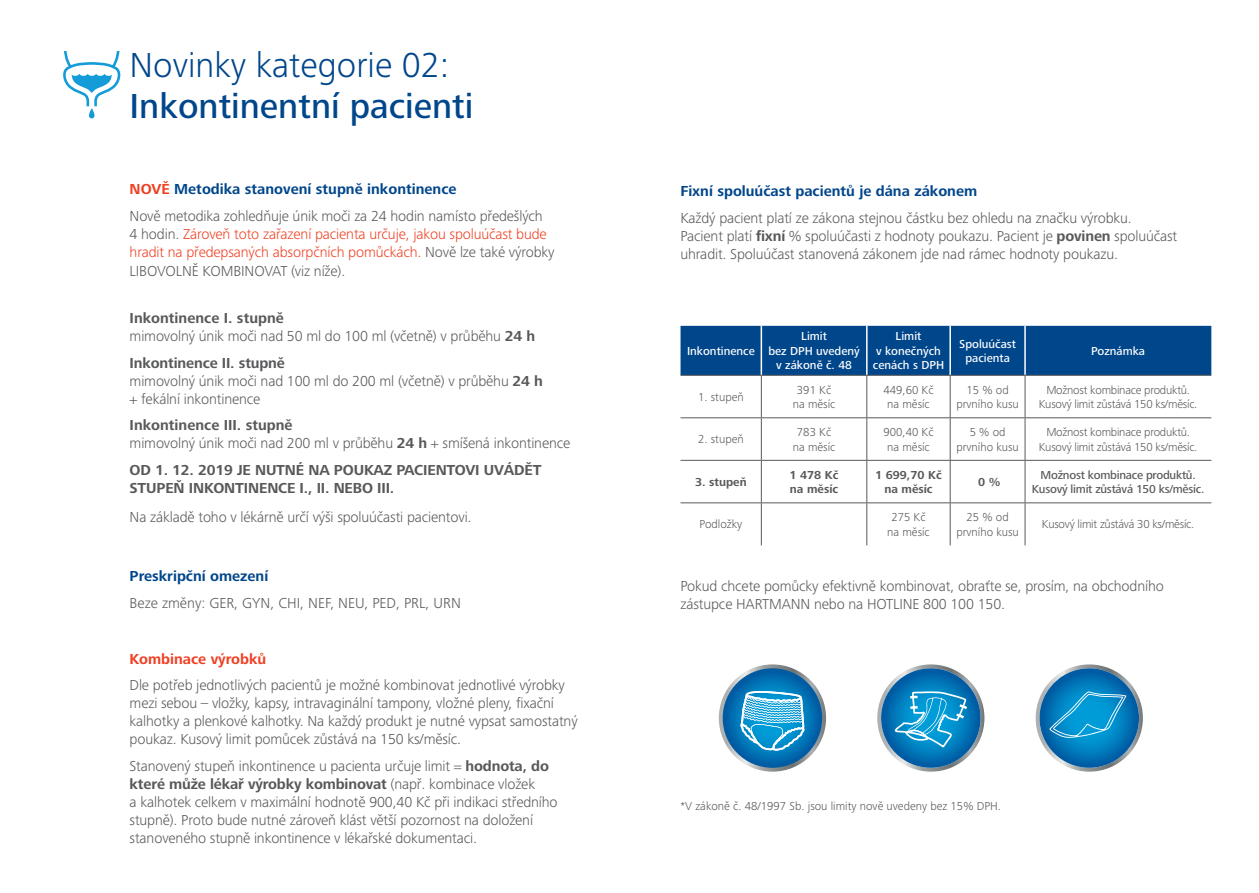
<style>
.page{position:relative;width:1259px;height:893px;background:#fff}
.page>*{position:absolute;margin:0;border:0;box-sizing:border-box;transform-origin:0 0}
.t1{font:500 36px "Frutiger Next LTW1 G";color:#00468b}
.t2{font:300 36px "Frutiger Next LTW1 G";color:#00468b}
.t3{font:300 15px/18px "Frutiger Next LTW1 G";letter-spacing:-.01em;color:#58595b}
.t4{font:300 15px/18.5px "Frutiger Next LTW1 G";letter-spacing:-.01em;color:#ef4023}
.t5{font:700 15px/18px "Frutiger Next LTW1 G";letter-spacing:-.01em;color:#58595b}
.t6{font:700 15px "Frutiger Next LTW1 G";color:#00468b}
.t7{font:700 15px "Frutiger Next LTW1 G";color:#ef4023}
.t8{font:300 12px/14.4px "Frutiger Next LTW1 G";color:#58595b;text-align:center}
.t9{font:300 12px/14.4px "Frutiger Next LTW1 G";letter-spacing:-.02em;color:#58595b;text-align:center}
.t10{font:500 12px/14.4px "Frutiger Next LTW1 G";color:#fff;text-align:center}
.t11{font:500 12px/14.4px "Frutiger Next LTW1 G";letter-spacing:-.02em;color:#58595b;text-align:center}
.t12{font:700 12px/14.4px "Frutiger Next LTW1 G";color:#58595b}
.s1{font-weight:700;color:#ef4023}
.s2{font-weight:700;color:#00468b}
.s3{color:#58595b}
.s4{font-weight:700}
</style>
<div class="page">
<div style="left:680px;top:326px;width:531px;height:49px;background:#00468b"></div>
<hr style="left:760px;top:326px;width:2px;height:49px;background:#fff">
<hr style="left:866px;top:326px;width:1px;height:49px;background:#fff">
<hr style="left:949px;top:326px;width:2px;height:49px;background:#fff">
<hr style="left:1024px;top:326px;width:1px;height:49px;background:#fff">
<hr style="left:680px;top:375px;width:81px;height:1px;background:#58595b">
<hr style="left:680px;top:417px;width:81px;height:1px;background:#58595b">
<hr style="left:680px;top:460px;width:81px;height:1px;background:#58595b">
<hr style="left:761px;top:376px;width:1px;height:41px;background:#58595b">
<hr style="left:866px;top:376px;width:1px;height:41px;background:#58595b">
<hr style="left:761px;top:418px;width:1px;height:42px;background:#58595b">
<hr style="left:866px;top:418px;width:1px;height:42px;background:#58595b">
<hr style="left:761px;top:461px;width:1px;height:41px;background:#58595b">
<hr style="left:866px;top:461px;width:1px;height:41px;background:#58595b">
<hr style="left:761px;top:375px;width:264px;height:1px;background:#58595b">
<hr style="left:950px;top:376px;width:1px;height:41px;background:#58595b">
<hr style="left:950px;top:418px;width:1px;height:42px;background:#58595b">
<hr style="left:950px;top:461px;width:1px;height:41px;background:#58595b">
<hr style="left:761px;top:417px;width:264px;height:1px;background:#58595b">
<hr style="left:761px;top:460px;width:264px;height:1px;background:#58595b">
<hr style="left:1024px;top:376px;width:1px;height:41px;background:#58595b">
<hr style="left:1024px;top:418px;width:1px;height:42px;background:#58595b">
<hr style="left:1024px;top:461px;width:1px;height:41px;background:#58595b">
<hr style="left:1025px;top:375px;width:186px;height:1px;background:#58595b">
<hr style="left:1025px;top:417px;width:186px;height:1px;background:#58595b">
<hr style="left:1025px;top:460px;width:186px;height:1px;background:#58595b">
<hr style="left:680px;top:502px;width:81px;height:1px;background:#58595b">
<hr style="left:761px;top:503px;width:1px;height:42px;background:#58595b">
<hr style="left:866px;top:503px;width:1px;height:42px;background:#58595b">
<hr style="left:761px;top:502px;width:264px;height:1px;background:#58595b">
<hr style="left:950px;top:503px;width:1px;height:42px;background:#58595b">
<hr style="left:1024px;top:503px;width:1px;height:42px;background:#58595b">
<hr style="left:1025px;top:502px;width:186px;height:1px;background:#58595b">
<svg style="left:719px;top:664px;width:107px;height:107px"></svg>
<img style="left:722px;top:668px;width:100px;height:100px">
<svg style="left:740px;top:691px;width:64px;height:60px;background:#52b1db"></svg>
<svg style="left:877px;top:664px;width:107px;height:107px"></svg>
<svg style="left:1035px;top:664px;width:108px;height:107px"></svg>
<svg style="left:63px;top:51px;width:58px;height:56px"></svg>
<svg style="left:89px;top:108px;width:6px;height:10px"></svg>
<h1 class="t2" style="left:130px;top:47px;width:321px">Novinky kategorie 02:</h1>
<h1 class="t1" style="left:130px;top:89px;width:345px">Inkontinentní pacienti</h1>
<p class="t3" style="left:130px;top:177px;width:415px;line-height:26.5px"><span class="s1">NOVĚ</span> <span class="s2">Metodika stanovení stupně inkontinence<br></span>Nově metodika zohledňuje únik moči za 24 hodin namísto předešlých</p>
<p class="t4" style="left:130px;top:225px;width:426px"><span class="s3">4 hodin.</span> Zároveň toto zařazení pacienta určuje, jakou spoluúčast bude hradit na předepsaných absorpčních pomůckách. <span class="s3">Nově lze také výrobky<br>LIBOVOLNĚ KOMBINOVAT (viz níže).</span></p>
<p class="t3" style="left:130px;top:310px;width:407px"><span class="s4">Inkontinence I. stupně<br></span>mimovolný únik moči nad 50 ml do 100 ml (včetně) v průběhu <span class="s4">24 h</span></p>
<p class="t3" style="left:130px;top:354px;width:415px"><span class="s4">Inkontinence II. stupně<br></span>mimovolný únik moči nad 100 ml do 200 ml (včetně) v průběhu <span class="s4">24 h </span>+ fekální inkontinence</p>
<p class="t3" style="left:130px;top:417px;width:442px"><span class="s4">Inkontinence III. stupně<br></span>mimovolný únik moči nad 200 ml v průběhu <span class="s4">24 h</span> + smíšená inkontinence</p>
<p class="t5" style="left:130px;top:461px;width:413px">OD 1. 12. 2019 JE NUTNÉ NA POUKAZ PACIENTOVI UVÁDĚT<br>STUPEŇ INKONTINENCE I., II. NEBO III.</p>
<p class="t3" style="left:130px;top:509px;width:343px">Na základě toho v lékárně určí výši spoluúčasti pacientovi.</p>
<p class="t6" style="left:130px;top:569px;width:140px">Preskripční omezení</p>
<p class="t3" style="left:130px;top:594px;width:333px">Beze změny: GER, GYN, CHI, NEF, NEU, PED, PRL, URN</p>
<p class="t7" style="left:130px;top:651px;width:138px">Kombinace výrobků</p>
<p class="t3" style="left:130px;top:677px;width:449px">Dle potřeb jednotlivých pacientů je možné kombinovat jednotlivé výrobky mezi sebou – vložky, kapsy, intravaginální tampony, vložné pleny, fixační kalhotky a plenkové kalhotky. Na každý produkt je nutné vypsat samostatný poukaz. Kusový limit pomůcek zůstává na 150 ks/měsíc.</p>
<p class="t3" style="left:130px;top:757px;width:429px">Stanovený stupeň inkontinence u pacienta určuje limit = <span class="s4">hodnota, do které může lékař výrobky kombinovat</span> (např. kombinace vložek<br>a kalhotek celkem v maximální hodnotě 900,40 Kč při indikaci středního stupně). Proto bude nutné zároveň klást větší pozornost na doložení stanoveného stupně inkontinence v lékařské dokumentaci.</p>
<p class="t6" style="left:680px;top:184px;width:298px">Fixní spoluúčast pacientů je dána zákonem</p>
<p class="t3" style="left:680px;top:210px;width:498px">Každý pacient platí ze zákona stejnou částku bez ohledu na značku výrobku.<br>Pacient platí <span class="s4">fixní</span> % spoluúčasti z hodnoty poukazu. Pacient je <span class="s4">povinen</span> spoluúčast uhradit. Spoluúčast stanovená zákonem jde nad rámec hodnoty poukazu.</p>
<p class="t10" style="left:687px;top:344px;width:69px">Inkontinence</p>
<p class="t10" style="left:768px;top:330px;width:93px">Limit<br>bez DPH uvedený v zákoně č. 48</p>
<p class="t10" style="left:873px;top:330px;width:73px">Limit<br>v konečných cenách s DPH</p>
<p class="t10" style="left:959px;top:337px;width:58px">Spoluúčast pacienta</p>
<p class="t10" style="left:1091px;top:344px;width:55px">Poznámka</p>
<p class="t8" style="left:698px;top:390px;width:47px">1. stupeň</p>
<p class="t8" style="left:793px;top:383px;width:44px">391 Kč na měsíc</p>
<p class="t8" style="left:883px;top:383px;width:52px">449,60 Kč na měsíc</p>
<p class="t8" style="left:956px;top:383px;width:64px">15 % od prvního kusu</p>
<p class="t9" style="left:1039px;top:383px;width:160px">Možnost kombinace produktů.<br>Kusový limit zůstává 150 ks/měsíc.</p>
<p class="t8" style="left:698px;top:433px;width:47px">2. stupeň</p>
<p class="t8" style="left:793px;top:426px;width:44px">783 Kč na měsíc</p>
<p class="t8" style="left:883px;top:426px;width:52px">900,40 Kč na měsíc</p>
<p class="t8" style="left:956px;top:426px;width:64px">5 % od prvního kusu</p>
<p class="t9" style="left:1039px;top:426px;width:160px">Možnost kombinace produktů.<br>Kusový limit zůstává 150 ks/měsíc.</p>
<p class="t12" style="left:695px;top:475px;width:53px">3. stupeň</p>
<p class="t12" style="left:789px;top:468px;width:50px">1 478 Kč na měsíc</p>
<p class="t12" style="left:875px;top:468px;width:68px;text-align:center">1 699,70 Kč na měsíc</p>
<p class="t12" style="left:978px;top:475px;width:24px">0 %</p>
<p class="t11" style="left:1032px;top:468px;width:174px">Možnost kombinace produktů.<br>Kusový limit zůstává 150 ks/měsíc.</p>
<p class="t8" style="left:699px;top:518px;width:44px">Podložky</p>
<p class="t8" style="left:887px;top:511px;width:44px">275 Kč na měsíc</p>
<p class="t8" style="left:956px;top:511px;width:64px">25 % od prvního kusu</p>
<p class="t9" style="left:1042px;top:518px;width:154px">Kusový limit zůstává 30 ks/měsíc.</p>
<p class="t3" style="left:680px;top:578px;width:485px">Pokud chcete pomůcky efektivně kombinovat, obraťte se, prosím, na obchodního zástupce HARTMANN nebo na HOTLINE 800 100 150.</p>
<p class="t8" style="left:680px;top:799px;width:322px">*V zákoně č. 48/1997 Sb. jsou limity nově uvedeny bez 15% DPH.</p>
</div>
